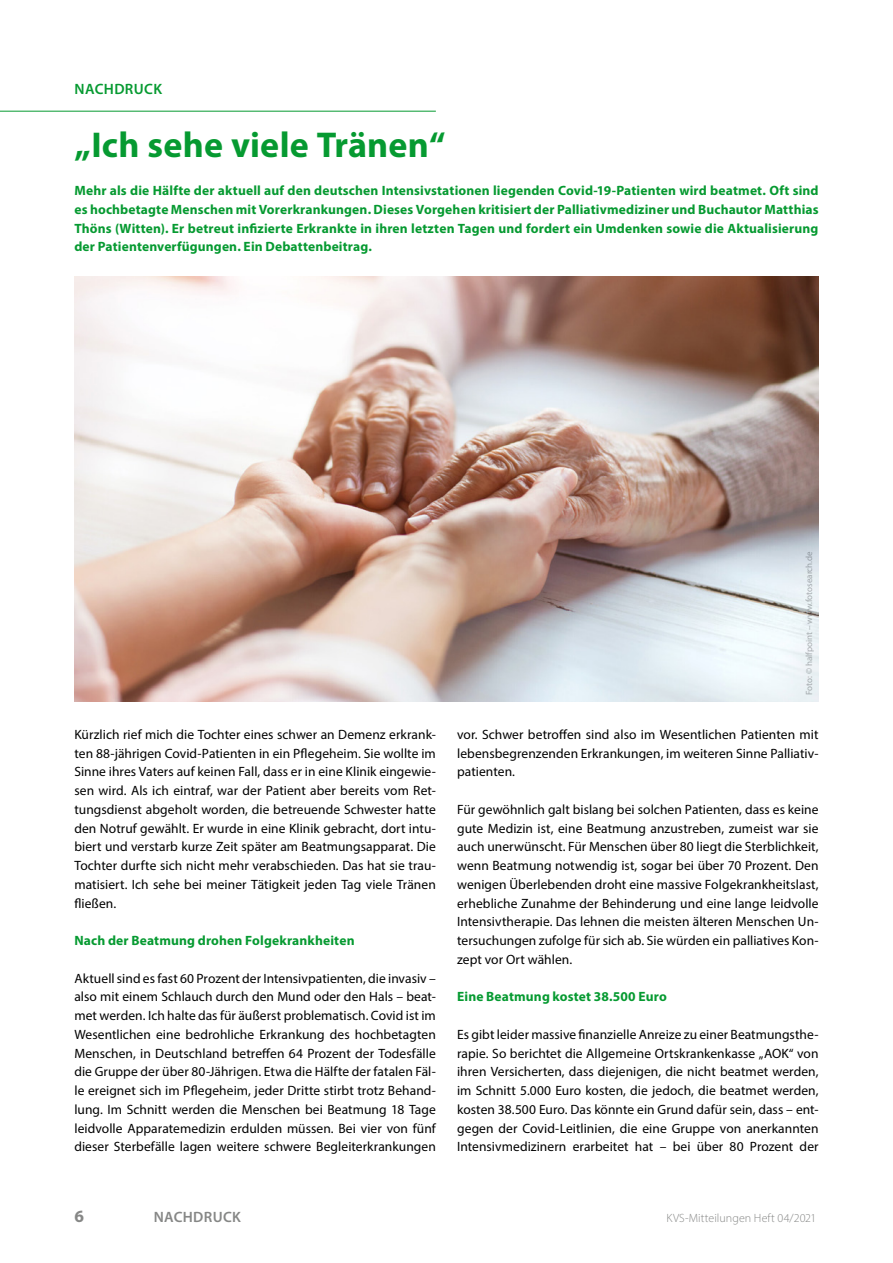
<style>
.page{position:relative;width:893px;height:1263px;background:#fff}
.page>*{position:absolute;margin:0;border:0;box-sizing:border-box;transform-origin:0 0}
.t1{font:700 36px "Myriad Pro";letter-spacing:.005em;color:#069a31}
.t2{font:700 17.25px "Myriad Pro";color:#868786}
.t3{font:600 15px "Myriad Pro";letter-spacing:.02em;color:#868786}
.t4{font:600 15px "Myriad Pro";color:#069a31}
.t5{font:13.5px/18.8px "Myriad Pro";letter-spacing:.005em;color:#000;text-align:justify}
.t6{font:700 13.5px/18.8px "Myriad Pro";letter-spacing:.01em;color:#069a31;text-align:justify}
.t7{font:300 12px "Myriad Pro";letter-spacing:.005em;color:#868786}
.t8{font:9px "Myriad Pro";color:#b1b2b3}
</style>
<div class="page">
<hr style="left:0;top:111px;width:436px;height:1px;background:#069a31">
<img style="left:74px;top:276px;width:745px;height:425px">
<p class="t4" style="left:75px;top:79px;width:51px">NACHDRUCK</p>
<h1 class="t1" style="left:74px;top:121px;width:372px">„Ich sehe viele Tränen“</h1>
<p class="t6" style="left:74px;top:181px;width:746px">Mehr als die Hälfte der aktuell auf den deutschen Intensivstationen liegenden Covid-19-Patienten wird beatmet. Oft sind es hochbetagte Menschen mit Vorerkrankungen. Dieses Vorgehen kritisiert der Palliativmediziner und Buchautor Matthias Thöns (Witten). Er betreut infizierte Erkrankte in ihren letzten Tagen und fordert ein Umdenken sowie die Aktualisierung der Patientenverfügungen. Ein Debattenbeitrag.</p>
<p class="t5" style="left:74px;top:725px;width:363px">Kürzlich rief mich die Tochter eines schwer an Demenz erkrank&shy;ten 88-jährigen Covid-Patienten in ein Pflegeheim. Sie wollte im Sinne ihres Vaters auf keinen Fall, dass er in eine Klinik eingewie&shy;sen wird. Als ich eintraf, war der Patient aber bereits vom Ret&shy;tungsdienst abgeholt worden, die betreuende Schwester hatte den Notruf gewählt. Er wurde in eine Klinik gebracht, dort intu&shy;biert und verstarb kurze Zeit später am Beatmungsapparat. Die Tochter durfte sich nicht mehr verabschieden. Das hat sie trau&shy;matisiert. Ich sehe bei meiner Tätigkeit jeden Tag viele Tränen fließen.</p>
<p class="t6" style="left:74px;top:931px;width:282px">Nach der Beatmung drohen Folgekrankheiten</p>
<p class="t5" style="left:74px;top:968px;width:363px">Aktuell sind es fast 60 Prozent der Intensivpatienten, die invasiv – also mit einem Schlauch durch den Mund oder den Hals – beat&shy;met werden. Ich halte das für äußerst problematisch. Covid ist im Wesentlichen eine bedrohliche Erkrankung des hochbetagten Menschen, in Deutschland betreffen 64 Prozent der Todesfälle die Gruppe der über 80-Jährigen. Etwa die Hälfte der fatalen Fäl&shy;le ereignet sich im Pflegeheim, jeder Dritte stirbt trotz Behand&shy;lung. Im Schnitt werden die Menschen bei Beatmung 18 Tage leidvolle Apparatemedizin erdulden müssen. Bei vier von fünf dieser Sterbefälle lagen weitere schwere Begleiterkrankungen</p>
<p class="t8" style="left:804px;top:695px;width:145px;rotate:-90deg">Foto: © halfpoint – www.fotosearch.de</p>
<p class="t5" style="left:457px;top:725px;width:363px">vor. Schwer betroffen sind also im Wesentlichen Patienten mit lebensbegrenzenden Erkrankungen, im weiteren Sinne Palliativ&shy;patienten.</p>
<p class="t5" style="left:457px;top:800px;width:363px">Für gewöhnlich galt bislang bei solchen Patienten, dass es keine gute Medizin ist, eine Beatmung anzustreben, zumeist war sie auch unerwünscht. Für Menschen über 80 liegt die Sterblichkeit, wenn Beatmung notwendig ist, sogar bei über 70 Prozent. Den wenigen Überlebenden droht eine massive Folgekrankheitslast, erhebliche Zunahme der Behinderung und eine lange leidvolle Intensivtherapie. Das lehnen die meisten älteren Menschen Un&shy;tersuchungen zufolge für sich ab. Sie würden ein palliatives Kon&shy;zept vor Ort wählen.</p>
<p class="t6" style="left:457px;top:987px;width:211px">Eine Beatmung kostet 38.500 Euro</p>
<p class="t5" style="left:457px;top:1025px;width:363px">Es gibt leider massive finanzielle Anreize zu einer Beatmungsthe&shy;rapie. So berichtet die Allgemeine Ortskrankenkasse „AOK“ von ihren Versicherten, dass diejenigen, die nicht beatmet werden, im Schnitt 5.000 Euro kosten, die jedoch, die beatmet werden, kosten 38.500 Euro. Das könnte ein Grund dafür sein, dass – ent&shy;gegen der Covid-Leitlinien, die eine Gruppe von anerkannten Intensivmedizinern erarbeitet hat – bei über 80 Prozent der</p>
<p class="t2" style="left:74px;top:1205px;width:11px">6</p>
<p class="t3" style="left:154px;top:1208px;width:88px">NACHDRUCK</p>
<p class="t7" style="left:666px;top:1211px;width:151px">KVS-Mitteilungen Heft 04/2021</p>
</div>
